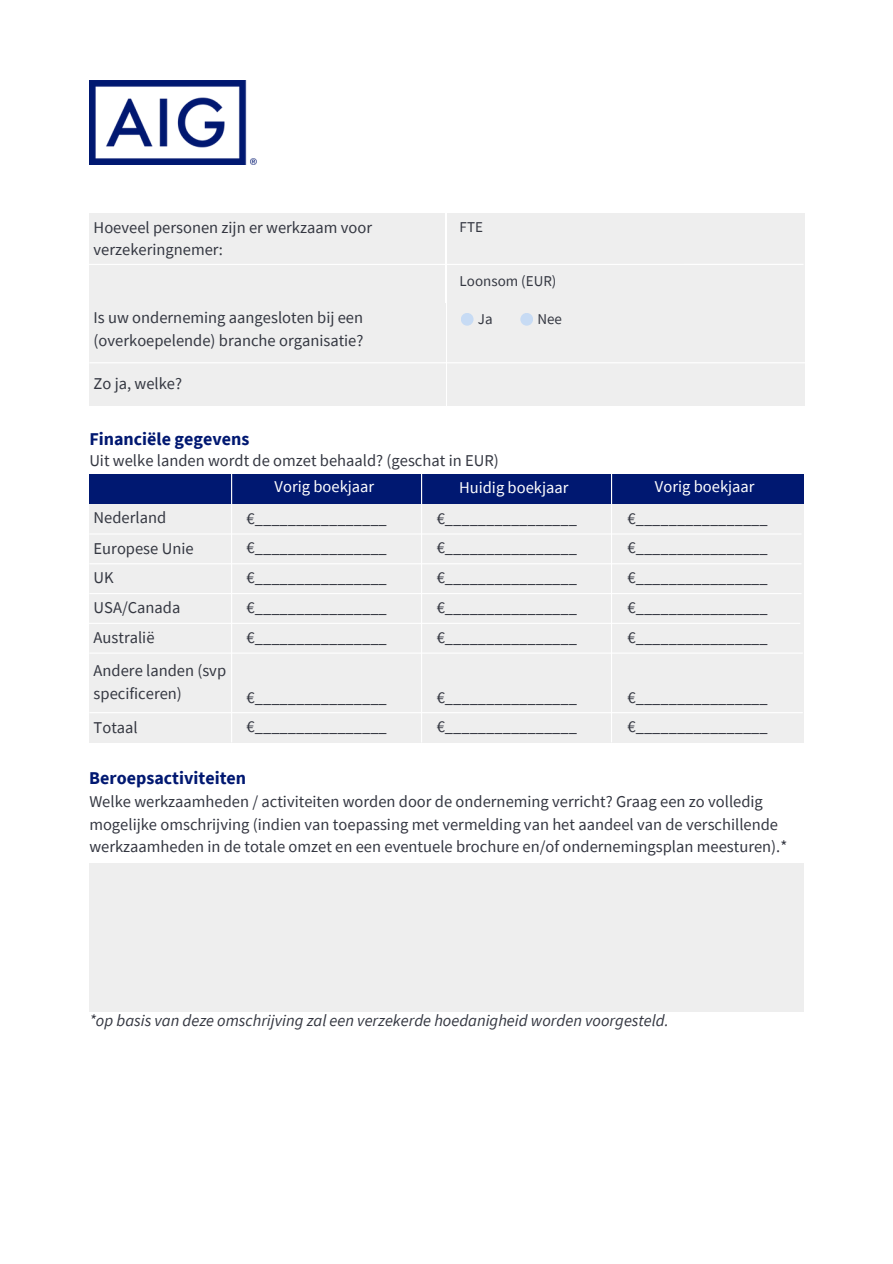
<style>
.page{position:relative;width:893px;height:1264px;background:#fff}
.page>*{position:absolute;margin:0;border:0;box-sizing:border-box;transform-origin:0 0}
.t1{font:700 18px "Source Sans Pro";color:#001871}
.t2{font:16.5px/22.5px "Source Sans Pro";color:#343741}
.t3{font:italic 16.5px "Source Sans Pro";color:#343741}
.t4{font:16.5px "Source Sans Pro";color:#fff}
.t5{font:15px "Source Sans Pro";color:#343741}
</style>
<div class="page">
<img style="left:89px;top:80px;width:168px;height:85px">
<div style="left:89px;top:213px;width:356px;height:89px;background:#eee"></div>
<div style="left:447px;top:213px;width:357px;height:89px;background:#eee"></div>
<div style="left:89px;top:303px;width:356px;height:102px;background:#eee"></div>
<div style="left:447px;top:303px;width:357px;height:102px;background:#eee"></div>
<div style="left:461px;top:313px;width:12px;height:13px;background:#c7dbf4;border-radius:50%"></div>
<div style="left:520px;top:313px;width:13px;height:13px;background:#c7dbf4;border-radius:50%"></div>
<div style="left:89px;top:504px;width:715px;height:238px;background:#eee"></div>
<div style="left:89px;top:474px;width:715px;height:29px;background:#001871"></div>
<hr style="left:89px;top:533px;width:712px;height:1px;background:#fff">
<hr style="left:89px;top:563px;width:712px;height:1px;background:#fff">
<hr style="left:89px;top:593px;width:712px;height:1px;background:#fff">
<hr style="left:231px;top:474px;width:1px;height:268px;background:#fff">
<hr style="left:88px;top:622px;width:712px;height:2px;background:#fff">
<hr style="left:89px;top:652px;width:713px;height:1px;background:#fff">
<hr style="left:89px;top:712px;width:713px;height:1px;background:#fff">
<hr style="left:421px;top:474px;width:1px;height:268px;background:#fff">
<hr style="left:611px;top:474px;width:1px;height:268px;background:#fff">
<hr style="left:87px;top:264px;width:716px;height:1px;background:#fff">
<hr style="left:89px;top:362px;width:718px;height:1px;background:#fff">
<div style="left:89px;top:862px;width:715px;height:149px;background:#eee"></div>
<h4 class="t2" style="left:94px;top:216px;width:280px">Hoeveel personen zijn er werkzaam voor verzekeringnemer:</h4>
<p class="t5" style="left:459px;top:217px;width:25px">FTE</p>
<h3 class="t5" style="left:459px;top:271px;width:98px">Loonsom (EUR)</h3>
<h3 class="t2" style="left:94px;top:306px;width:271px">Is uw onderneming aangesloten bij een (overkoepelende) branche organisatie?</h3>
<p class="t5" style="left:478px;top:309px;width:16px">Ja</p>
<p class="t5" style="left:537px;top:309px;width:26px">Nee</p>
<h2 class="t2" style="left:94px;top:372px;width:90px">Zo ja, welke?</h2>
<h3 class="t1" style="left:89px;top:428px;width:162px">Financiële gegevens</h3>
<h3 class="t2" style="left:89px;top:449px;width:411px">Uit welke landen wordt de omzet behaald? (geschat in EUR)</h3>
<h3 class="t4" style="left:274px;top:476px;width:101px">Vorig boekjaar</h3>
<h3 class="t4" style="left:459px;top:477px;width:111px">Huidig boekjaar</h3>
<h3 class="t4" style="left:654px;top:476px;width:101px">Vorig boekjaar</h3>
<h3 class="t2" style="left:94px;top:506px;width:74px">Nederland</h3>
<p class="t2" style="left:94px;top:536px;width:101px">Europese Unie</p>
<p class="t2" style="left:94px;top:566px;width:22px">UK</p>
<p class="t2" style="left:94px;top:595px;width:88px">USA/Canada</p>
<p class="t2" style="left:94px;top:625px;width:62px">Australië</p>
<p class="t2" style="left:94px;top:659px;width:134px">Andere landen (svp specificeren)</p>
<p class="t2" style="left:94px;top:716px;width:46px">Totaal</p>
<p class="t1" style="left:89px;top:765px;width:158px">Beroepsactiviteiten</p>
<p class="t2" style="left:89px;top:790px;width:699px">Welke werkzaamheden / activiteiten worden door de onderneming verricht? Graag een zo volledig mogelijke omschrijving (indien van toepassing met vermelding van het aandeel van de verschillende werkzaamheden in de totale omzet en een eventuele brochure en/of ondernemingsplan meesturen).*</p>
<p class="t2" style="left:246px;top:506px;width:142px">€________________</p>
<p class="t2" style="left:246px;top:536px;width:142px">€________________</p>
<p class="t2" style="left:246px;top:566px;width:142px">€________________</p>
<p class="t2" style="left:246px;top:596px;width:142px">€________________</p>
<p class="t2" style="left:246px;top:626px;width:142px">€________________</p>
<h3 class="t2" style="left:437px;top:506px;width:142px">€________________</h3>
<h3 class="t2" style="left:437px;top:536px;width:142px">€________________</h3>
<h3 class="t2" style="left:437px;top:566px;width:142px">€________________</h3>
<h3 class="t2" style="left:437px;top:596px;width:142px">€________________</h3>
<h2 class="t2" style="left:437px;top:626px;width:142px">€________________</h2>
<p class="t2" style="left:627px;top:506px;width:142px">€________________</p>
<p class="t2" style="left:627px;top:536px;width:142px">€________________</p>
<p class="t2" style="left:627px;top:566px;width:142px">€________________</p>
<p class="t2" style="left:627px;top:596px;width:142px">€________________</p>
<p class="t2" style="left:627px;top:626px;width:142px">€________________</p>
<p class="t2" style="left:246px;top:685px;width:142px">€________________</p>
<p class="t2" style="left:246px;top:714px;width:142px">€________________</p>
<h3 class="t2" style="left:437px;top:685px;width:142px">€________________</h3>
<h3 class="t2" style="left:437px;top:714px;width:142px">€________________</h3>
<h3 class="t2" style="left:627px;top:685px;width:142px">€________________</h3>
<h1 class="t2" style="left:627px;top:714px;width:142px">€________________</h1>
<p class="t3" style="left:89px;top:1009px;width:581px">*op basis van deze omschrijving zal een verzekerde hoedanigheid worden voorgesteld.</p>
</div>
